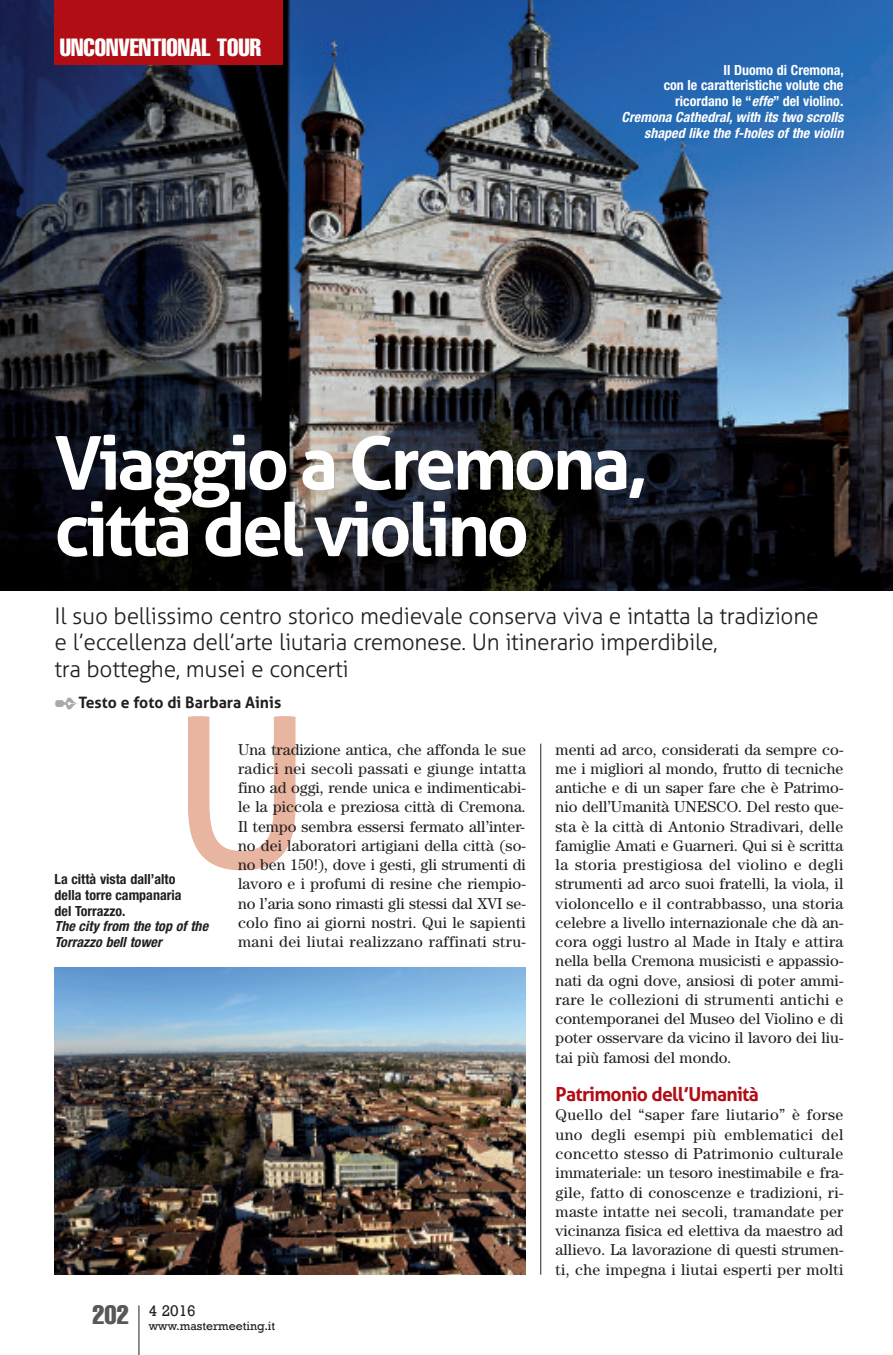
<style>
.page{position:relative;width:893px;height:1355px;background:#fff}
.page>*{position:absolute;margin:0;border:0;box-sizing:border-box;transform-origin:0 0}
.t1{font:700 73.5px/66.5px "Aller";letter-spacing:-.05em;color:#fff}
.t2{font:extra-condensed 24.5px "Helvetica";color:#fff}
.t3{font:300 22.75px/26.2px "Aller";letter-spacing:-.015em;color:#231f20}
.t4{font:700 19.25px "Aller";letter-spacing:-.035em;color:#b00d15}
.t5{font:15.75px/19.2px "Century";letter-spacing:.015em;color:#231f20;text-align:justify}
.t6{font:700 15.75px "Aller";color:#231f20}
.t7{font:15.75px "Rockwell";color:#231f20}
.t8{font:700 condensed 14px/15.8px "Helvetica Neue";color:#fff;text-align:right}
.t9{font:700 condensed 14px/15.8px "Helvetica Neue";color:#231f20}
.t10{font:italic 700 condensed 14px/15.8px "Helvetica Neue";letter-spacing:.005em;color:#231f20}
.t11{font:12.25px "Rockwell";color:#231f20}
.s1{font-style:italic}
.s2{color:#a8a9ad}
</style>
<div class="page">
<img style="left:0;top:0;width:893px;height:590px">
<hr style="left:138px;top:1305px;width:1px;height:49px;background:#231f20">
<div style="left:55px;top:0;width:228px;height:64px;background:#b00d15"></div>
<hr style="left:540px;top:743px;width:1px;height:531px;background:#231f20">
<svg style="left:188px;top:716px;width:107px;height:154px"></svg>
<img style="left:55px;top:967px;width:471px;height:307px">
<h2 class="t2" style="left:60px;top:39px;width:203px">UNCONVENTIONAL TOUR</h2>
<p class="t8" style="left:622px;top:63px;width:224px">Il Duomo di Cremona,<br>con le caratteristiche volute che ricordano le “<span class="s1">effe</span>” del violino.<br><span class="s1">Cremona Cathedral, with its two scrolls shaped like the f-holes of the violin</span></p>
<h1 class="t1" style="left:55px;top:431px;width:595px">Viaggio a Cremona, città del violino</h1>
<h3 class="t3" style="left:55px;top:603px;width:765px">Il suo bellissimo centro storico medievale conserva viva e intatta la tradizione e l’eccellenza dell’arte liutaria cremonese. Un itinerario imperdibile,<br>tra botteghe, musei e concerti</h3>
<p class="t6" style="left:55px;top:693px;width:228px"><span class="s2">✒</span>Testo e foto di Barbara Ainis</p>
<p class="t9" style="left:55px;top:872px;width:128px">La città vista dall’alto della torre campanaria del Torrazzo.</p>
<p class="t10" style="left:55px;top:919px;width:155px">The city from the top of the<br>Torrazzo bell tower</p>
<p class="t5" style="left:238px;top:740px;width:289px">Una tradizione antica, che affonda le sue radici nei secoli passati e giunge intatta fino ad oggi, rende unica e indimenticabi&shy;le la piccola e preziosa città di Cremona.<br>Il tempo sembra essersi fermato all’inter&shy;no dei laboratori artigiani della città (so&shy;no ben 150!), dove i gesti, gli strumenti di lavoro e i profumi di resine che riempio&shy;no l’aria sono rimasti gli stessi dal XVI se&shy;colo fino ai giorni nostri. Qui le sapienti mani dei liutai realizzano raffinati stru-</p>
<p class="t5" style="left:556px;top:740px;width:289px">menti ad arco, considerati da sempre co&shy;me i migliori al mondo, frutto di tecniche antiche e di un saper fare che è Patrimo&shy;nio dell’Umanità UNESCO. Del resto que&shy;sta è la città di Antonio Stradivari, delle famiglie Amati e Guarneri. Qui si è scritta la storia prestigiosa del violino e degli strumenti ad arco suoi fratelli, la viola, il violoncello e il contrabbasso, una storia celebre a livello internazionale che dà an&shy;cora oggi lustro al Made in Italy e attira nella bella Cremona musicisti e appassio&shy;nati da ogni dove, ansiosi di poter ammi&shy;rare le collezioni di strumenti antichi e contemporanei del Museo del Violino e di poter osservare da vicino il lavoro dei liu&shy;tai più famosi del mondo.</p>
<p class="t4" style="left:556px;top:1083px;width:205px">Patrimonio dell’Umanità</p>
<p class="t5" style="left:556px;top:1106px;width:289px">Quello del “saper fare liutario” è forse uno degli esempi più emblematici del concetto stesso di Patrimonio culturale immateriale: un tesoro inestimabile e fra&shy;gile, fatto di conoscenze e tradizioni, ri&shy;maste intatte nei secoli, tramandate per vicinanza fisica ed elettiva da maestro ad allievo. La lavorazione di questi strumen&shy;ti, che impegna i liutai esperti per molti</p>
<p class="t11" style="left:92px;top:1318px;width:184px"><sup>202</sup> www.mastermeeting.it</p>
<p class="t7" style="left:149px;top:1300px;width:49px">4 2016</p>
</div>
